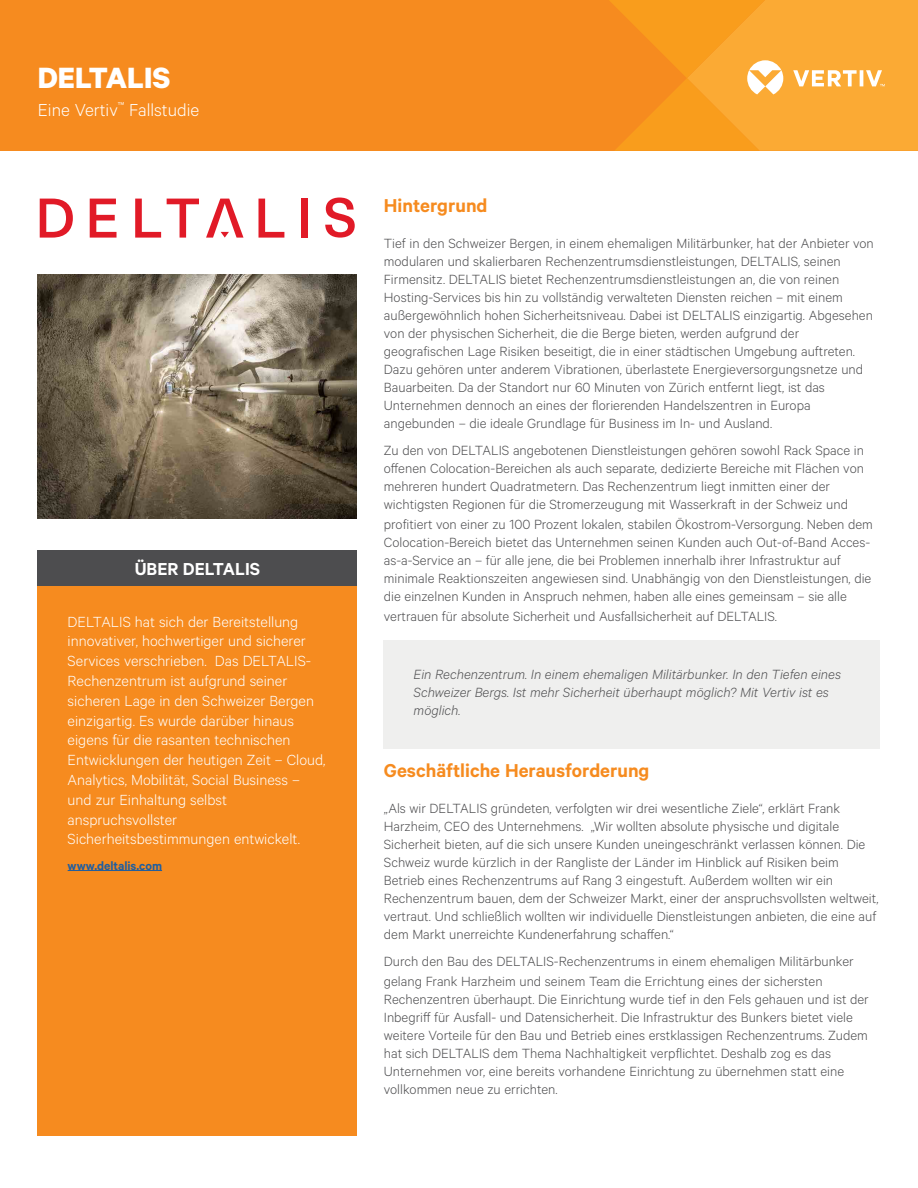
<style>
.page{position:relative;width:918px;height:1188px;background:#fff}
.page>*{position:absolute;margin:0;border:0;box-sizing:border-box;transform-origin:0 0}
.t1{font:700 33px "Calibre";color:#fff}
.t2{font:600 21px "Calibre";color:#f68b1f}
.t3{font:300 19.5px "Calibre";color:#fff}
.t4{font:600 19.5px "Calibre";color:#fff}
.t5{font:300 16.5px/19.8px "Calibre";color:#fff}
.t6{font:300 15px/18px "Calibre";color:#4d4d4f}
.t7{font:italic 300 15px/18px "Calibre";color:#4d4d4f}
.t8{font:600 13.5px "Calibre";color:#215e9e}
</style>
<div class="page">
<div style="left:0;top:0;width:609px;height:151px;background:#f68b1f"></div>
<svg style="left:609px;top:0;width:309px;height:151px;background:#f9a531"></svg>
<div style="left:38px;top:586px;width:319px;height:549px;background:#f68b1f"></div>
<hr style="left:68px;top:870px;width:94px;height:1px;background:#215e9e">
<div style="left:38px;top:551px;width:319px;height:35px;background:#4d4d4f"></div>
<img style="left:38px;top:274px;width:319px;height:245px">
<div style="left:384px;top:640px;width:496px;height:109px;background:#efefee"></div>
<svg style="left:40px;top:199px;width:33px;height:39px"></svg>
<svg style="left:135px;top:199px;width:26px;height:39px"></svg>
<svg style="left:90px;top:199px;width:27px;height:39px"></svg>
<div style="left:301px;top:199px;width:6px;height:39px;background:#e11a27"></div>
<svg style="left:325px;top:198px;width:30px;height:40px"></svg>
<svg style="left:259px;top:199px;width:25px;height:39px"></svg>
<svg style="left:167px;top:199px;width:32px;height:39px"></svg>
<svg style="left:206px;top:199px;width:38px;height:39px"></svg>
<h1 class="t1" style="left:38px;top:58px;width:134px">DELTALIS</h1>
<h3 class="t3" style="left:38px;top:98px;width:163px">Eine Vertiv<sup>™</sup> Fallstudie</h3>
<h3 class="t4" style="left:135px;top:557px;width:127px">ÜBER DELTALIS</h3>
<p class="t5" style="left:68px;top:611px;width:259px">DELTALIS hat sich der Bereitstellung innovativer, hochwertiger und sicherer Services verschrieben. Das DELTALIS-Rechenzentrum ist aufgrund seiner sicheren Lage in den Schweizer Bergen einzigartig. Es wurde darüber hinaus eigens für die rasanten technischen Entwicklungen der heutigen Zeit – Cloud, Analytics, Mobilität, Social Business – und zur Einhaltung selbst anspruchsvollster Sicherheitsbestimmungen entwickelt.</p>
<p class="t8" style="left:68px;top:857px;width:96px">www.deltalis.com</p>
<h2 class="t2" style="left:384px;top:193px;width:105px">Hintergrund</h2>
<p class="t6" style="left:384px;top:234px;width:492px">Tief in den Schweizer Bergen, in einem ehemaligen Militärbunker, hat der Anbieter von modularen und skalierbaren Rechenzentrumsdienstleistungen, DELTALIS, seinen Firmensitz. DELTALIS bietet Rechenzentrumsdienstleistungen an, die von reinen Hosting-Services bis hin zu vollständig verwalteten Diensten reichen – mit einem außergewöhnlich hohen Sicherheitsniveau. Dabei ist DELTALIS einzigartig. Abgesehen von der physischen Sicherheit, die die Berge bieten, werden aufgrund der geografischen Lage Risiken beseitigt, die in einer städtischen Umgebung auftreten.<br>Dazu gehören unter anderem Vibrationen, überlastete Energieversorgungsnetze und Bauarbeiten. Da der Standort nur 60 Minuten von Zürich entfernt liegt, ist das Unternehmen dennoch an eines der florierenden Handelszentren in Europa angebunden – die ideale Grundlage für Business im In- und Ausland.</p>
<p class="t6" style="left:384px;top:441px;width:482px">Zu den von DELTALIS angebotenen Dienstleistungen gehören sowohl Rack Space in offenen Colocation-Bereichen als auch separate, dedizierte Bereiche mit Flächen von mehreren hundert Quadratmetern. Das Rechenzentrum liegt inmitten einer der wichtigsten Regionen für die Stromerzeugung mit Wasserkraft in der Schweiz und</p>
<p class="t6" style="left:384px;top:514px;width:491px">profitiert von einer zu 100 Prozent lokalen, stabilen Ökostrom-Versorgung. Neben dem Colocation-Bereich bietet das Unternehmen seinen Kunden auch Out-of-Band Acces&shy;as-a-Service an – für alle jene, die bei Problemen innerhalb ihrer Infrastruktur auf minimale Reaktionszeiten angewiesen sind. Unabhängig von den Dienstleistungen, die die einzelnen Kunden in Anspruch nehmen, haben alle eines gemeinsam – sie alle</p>
<p class="t6" style="left:384px;top:606px;width:395px">vertrauen für absolute Sicherheit und Ausfallsicherheit auf DELTALIS.</p>
<p class="t7" style="left:414px;top:665px;width:429px">Ein Rechenzentrum. In einem ehemaligen Militärbunker. In den Tiefen eines<br>Schweizer Bergs. Ist mehr Sicherheit überhaupt möglich? Mit Vertiv ist es möglich.</p>
<h2 class="t2" style="left:384px;top:758px;width:267px">Geschäftliche Herausforderung</h2>
<p class="t6" style="left:384px;top:798px;width:496px">„Als wir DELTALIS gründeten, verfolgten wir drei wesentliche Ziele“, erklärt Frank Harzheim, CEO des Unternehmens. „Wir wollten absolute physische und digitale Sicherheit bieten, auf die sich unsere Kunden uneingeschränkt verlassen können. Die Schweiz wurde kürzlich in der Rangliste der Länder im Hinblick auf Risiken beim Betrieb eines Rechenzentrums auf Rang 3 eingestuft. Außerdem wollten wir ein Rechenzentrum bauen, dem der Schweizer Markt, einer der anspruchsvollsten weltweit, vertraut. Und schließlich wollten wir individuelle Dienstleistungen anbieten, die eine auf dem Markt unerreichte Kundenerfahrung schaffen.“</p>
<p class="t6" style="left:384px;top:951px;width:471px;line-height:19.8px">Durch den Bau des DELTALIS-Rechenzentrums in einem ehemaligen Militärbunker gelang Frank Harzheim und seinem Team die Errichtung eines der sichersten</p>
<p class="t6" style="left:384px;top:989px;width:486px">Rechenzentren überhaupt. Die Einrichtung wurde tief in den Fels gehauen und ist der Inbegriff für Ausfall- und Datensicherheit. Die Infrastruktur des Bunkers bietet viele weitere Vorteile für den Bau und Betrieb eines erstklassigen Rechenzentrums. Zudem hat sich DELTALIS dem Thema Nachhaltigkeit verpflichtet. Deshalb zog es das Unternehmen vor, eine bereits vorhandene Einrichtung zu übernehmen statt eine vollkommen neue zu errichten.</p>
</div>
